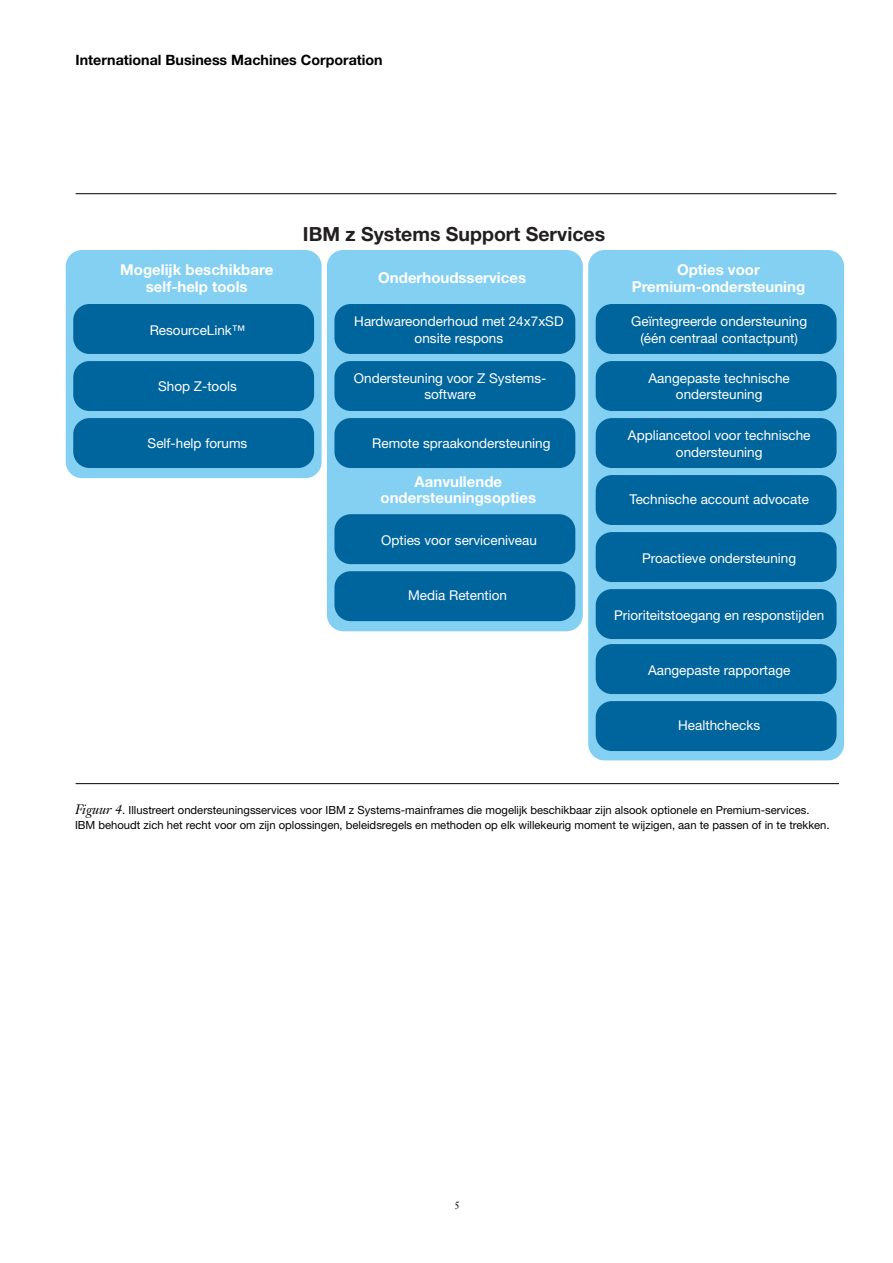
<style>
.page{position:relative;width:893px;height:1263px;background:#fff}
.page>*{position:absolute;margin:0;border:0;box-sizing:border-box;transform-origin:0 0}
.t1{font:700 19.5px "Helvetica Neue";color:#221f20}
.t2{font:700 15px/16.5px "Helvetica Neue";color:#fff;text-align:center}
.t3{font:700 14.25px "Helvetica Neue";color:#000}
.t4{font:13.5px/16.5px "Helvetica Neue";color:#fff;text-align:center}
.t5{font:11.25px/15px "Helvetica Neue";color:#000}
.t6{font:10.5px "Janson Text LT Pro";color:#000}
.s1{font-family:"Janson Text LT Std";font-style:italic;font-size:13.5px}
</style>
<div class="page">
<div style="left:66px;top:250px;width:256px;height:228px;background:#83d0f3;border-radius:16px"></div>
<div style="left:73px;top:304px;width:241px;height:50px;background:#01659d;border-radius:16px"></div>
<div style="left:73px;top:361px;width:241px;height:50px;background:#01659d;border-radius:16px"></div>
<div style="left:73px;top:418px;width:241px;height:50px;background:#01659d;border-radius:16px"></div>
<div style="left:327px;top:250px;width:256px;height:381px;background:#83d0f3;border-radius:16px"></div>
<div style="left:334px;top:304px;width:241px;height:50px;background:#01659d;border-radius:16px"></div>
<div style="left:334px;top:361px;width:241px;height:50px;background:#01659d;border-radius:16px"></div>
<div style="left:334px;top:418px;width:241px;height:50px;background:#01659d;border-radius:16px"></div>
<div style="left:334px;top:514px;width:241px;height:50px;background:#01659d;border-radius:16px"></div>
<div style="left:334px;top:571px;width:241px;height:50px;background:#01659d;border-radius:16px"></div>
<div style="left:588px;top:250px;width:256px;height:510px;background:#83d0f3;border-radius:16px"></div>
<div style="left:596px;top:304px;width:241px;height:50px;background:#01659d;border-radius:16px"></div>
<div style="left:596px;top:361px;width:241px;height:50px;background:#01659d;border-radius:16px"></div>
<div style="left:596px;top:418px;width:241px;height:50px;background:#01659d;border-radius:16px"></div>
<div style="left:596px;top:475px;width:241px;height:50px;background:#01659d;border-radius:16px"></div>
<div style="left:596px;top:532px;width:241px;height:50px;background:#01659d;border-radius:16px"></div>
<div style="left:596px;top:589px;width:241px;height:50px;background:#01659d;border-radius:16px"></div>
<div style="left:596px;top:644px;width:241px;height:50px;background:#01659d;border-radius:16px"></div>
<div style="left:596px;top:701px;width:241px;height:50px;background:#01659d;border-radius:16px"></div>
<hr style="left:76px;top:783px;width:763px;height:1px;background:#000">
<hr style="left:76px;top:193px;width:760px;height:1px;background:#000">
<p class="t3" style="left:76px;top:51px;width:309px">International Business Machines Corporation</p>
<h1 class="t1" style="left:303px;top:222px;width:304px">IBM z Systems Support Services</h1>
<p class="t2" style="left:120px;top:261px;width:154px">Mogelijk beschikbare self-help tools</p>
<p class="t2" style="left:378px;top:269px;width:149px">Onderhoudsservices</p>
<p class="t2" style="left:632px;top:261px;width:175px">Opties voor<br>Premium-ondersteuning</p>
<p class="t4" style="left:150px;top:321px;width:97px">ResourceLink™</p>
<p class="t4" style="left:354px;top:313px;width:211px">Hardwareonderhoud met 24x7xSD onsite respons</p>
<p class="t4" style="left:631px;top:313px;width:177px">Geïntegreerde ondersteuning (één centraal contactpunt)</p>
<p class="t4" style="left:158px;top:378px;width:80px">Shop Z-tools</p>
<p class="t4" style="left:354px;top:369px;width:194px">Ondersteuning voor Z Systems&shy;software</p>
<p class="t4" style="left:648px;top:369px;width:143px">Aangepaste technische ondersteuning</p>
<p class="t4" style="left:628px;top:427px;width:184px">Appliancetool voor technische ondersteuning</p>
<p class="t4" style="left:629px;top:491px;width:181px">Technische account advocate</p>
<p class="t4" style="left:148px;top:435px;width:101px">Self-help forums</p>
<p class="t4" style="left:372px;top:435px;width:180px">Remote spraakondersteuning</p>
<p class="t2" style="left:381px;top:473px;width:157px">Aanvullende ondersteuningsopties</p>
<p class="t4" style="left:381px;top:532px;width:157px">Opties voor serviceniveau</p>
<p class="t4" style="left:408px;top:587px;width:101px">Media Retention</p>
<p class="t4" style="left:642px;top:550px;width:156px">Proactieve ondersteuning</p>
<p class="t4" style="left:614px;top:606px;width:212px">Prioriteitstoegang en responstijden</p>
<p class="t4" style="left:648px;top:662px;width:144px">Aangepaste rapportage</p>
<p class="t4" style="left:678px;top:717px;width:84px">Healthchecks</p>
<p class="t5" style="left:75px;top:802px;width:756px"><span class="s1">Figuur 4</span>. Illustreert ondersteuningsservices voor IBM z Systems-mainframes die mogelijk beschikbaar zijn alsook optionele en Premium-services.<br>IBM behoudt zich het recht voor om zijn oplossingen, beleidsregels en methoden op elk willekeurig moment te wijzigen, aan te passen of in te trekken.</p>
<p class="t6" style="left:455px;top:1198px;width:7px">5</p>
</div>
